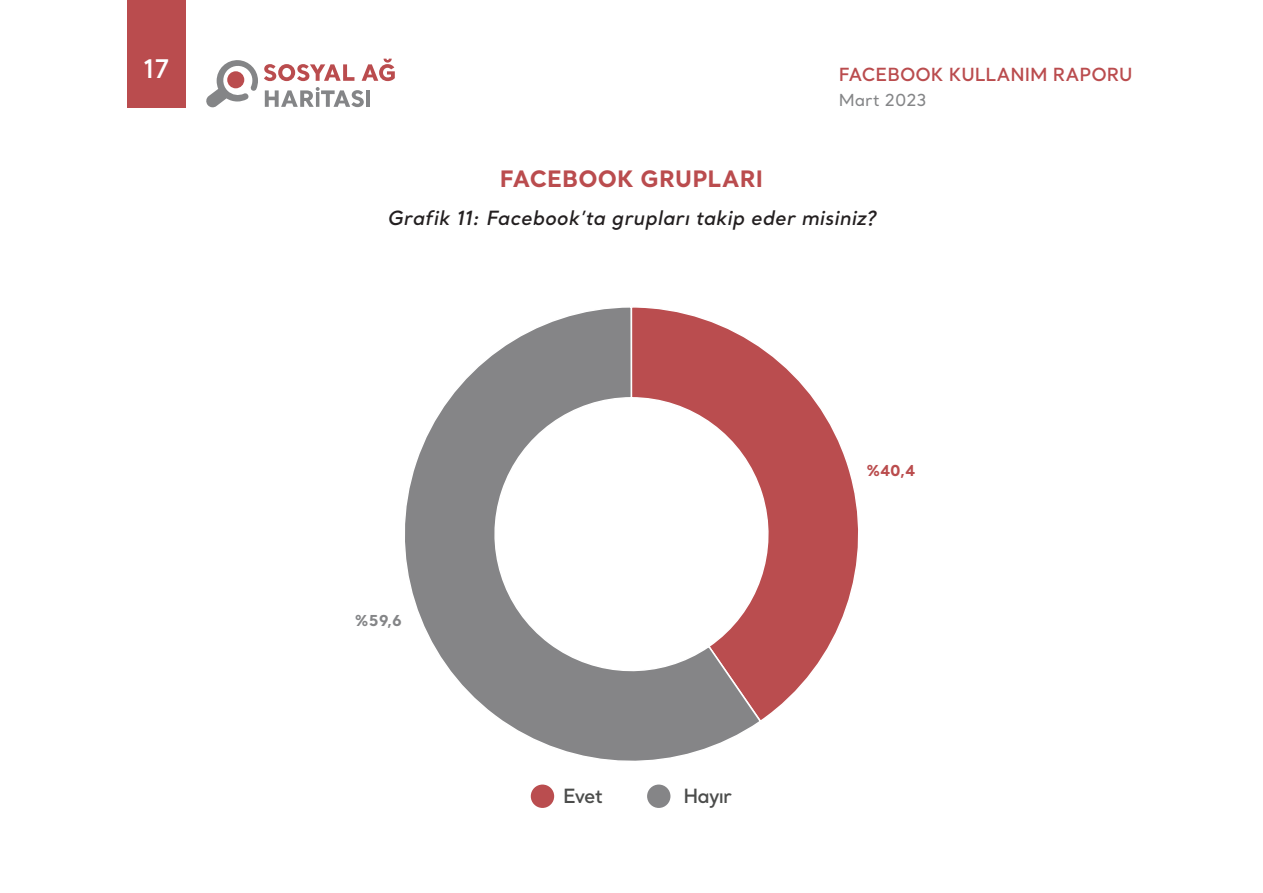
<style>
.page{position:relative;width:1263px;height:893px;background:#fff}
.page>*{position:absolute;margin:0;border:0;box-sizing:border-box;transform-origin:0 0}
.t1{font:600 25.5px "Santral";color:#fff}
.ANA_METIN{font:700 22.5px "Santral";letter-spacing:.005em;color:#ba4c4e}
.ANA_METIN-2{font:italic 600 19.5px "Santral";letter-spacing:.01em;color:#231f20}
.t2{font:600 19.5px "Santral";letter-spacing:-.04em;color:#4b4c4b}
.t3{font:600 18px "Santral";color:#ba4c4e}
.t4{font:500 16.5px "Santral";color:#848587}
.t5{font:700 15px "Santral";color:#ba4c4d}
.t6{font:700 15px "Santral";color:#848587}
</style>
<div class="page">
<svg style="left:206px;top:60px;width:52px;height:48px"></svg>
<svg style="left:264px;top:64px;width:90px;height:17px"></svg>
<svg style="left:362px;top:59px;width:33px;height:22px"></svg>
<svg style="left:265px;top:87px;width:99px;height:20px"></svg>
<hr style="left:366px;top:90px;width:4px;height:17px;background:#848587">
<div style="left:128px;top:0;width:58px;height:107px;background:#ba4c4e"></div>
<div style="left:531px;top:784px;width:23px;height:24px;background:#ba4d4f;border-radius:50%"></div>
<div style="left:647px;top:784px;width:23px;height:24px;background:#858587;border-radius:50%"></div>
<svg style="left:762px;top:349px;width:96px;height:370px"></svg>
<svg style="left:405px;top:307px;width:357px;height:454px"></svg>
<h1 class="t1" style="left:143px;top:52px;width:28px">17</h1>
<p class="t3" style="left:839px;top:62px;width:295px">FACEBOOK KULLANIM RAPORU</p>
<p class="t4" style="left:839px;top:90px;width:89px">Mart 2023</p>
<p class="ANA_METIN" style="left:500px;top:163px;width:265px">FACEBOOK GRUPLARI</p>
<p class="ANA_METIN-2" style="left:387px;top:205px;width:490px">Grafik 11: Facebook’ta grupları takip eder misiniz?</p>
<p class="t6" style="left:354px;top:610px;width:49px">%59,6</p>
<p class="t2" style="left:563px;top:783px;width:41px">Evet</p>
<p class="t2" style="left:683px;top:783px;width:50px">Hayır</p>
<p class="t5" style="left:866px;top:460px;width:51px">%40,4</p>
</div>
